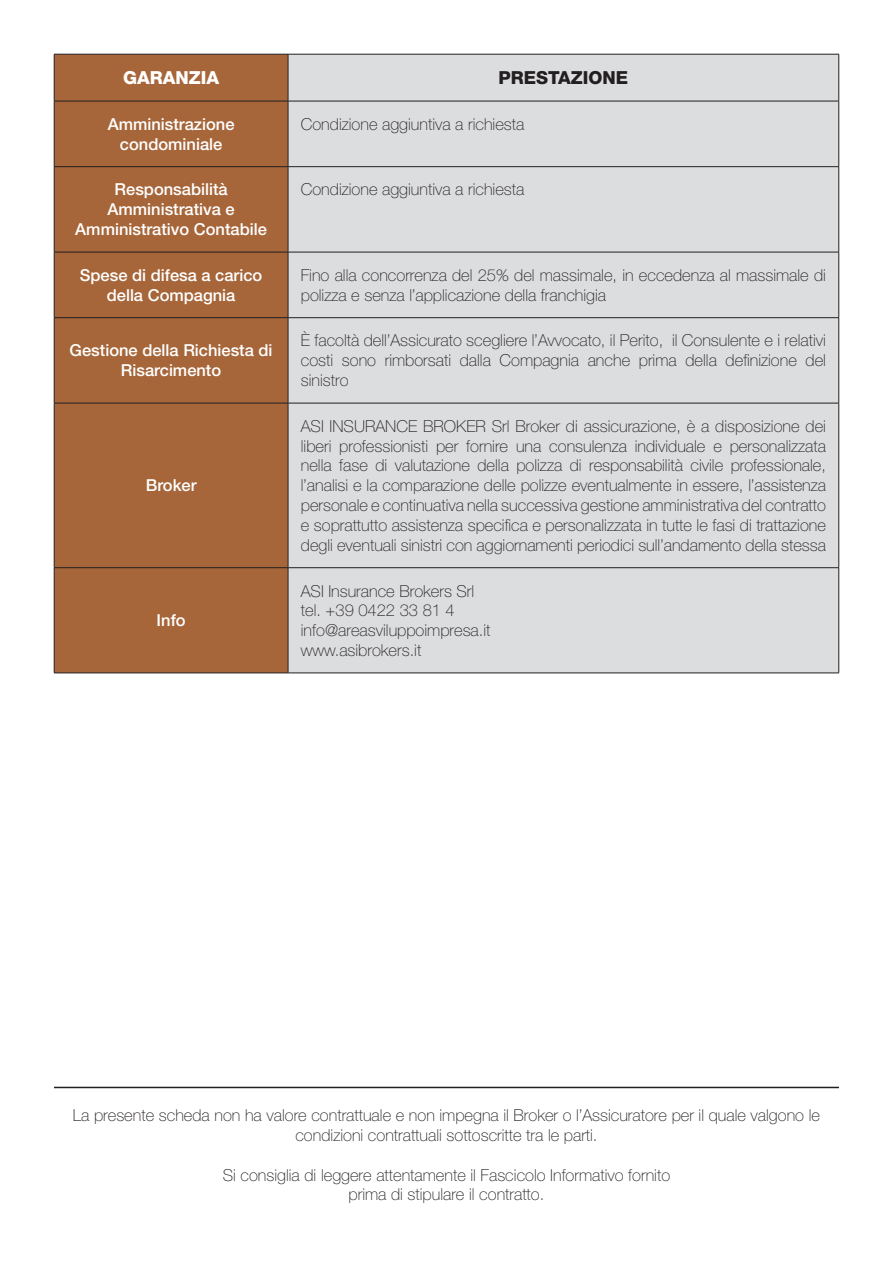
<style>
.page{position:relative;width:893px;height:1263px;background:#fff}
.page>*{position:absolute;margin:0;border:0;box-sizing:border-box;transform-origin:0 0}
.t1{font:800 18px "Helvetica Neue LT Std";color:#231f20}
.t2{font:800 18px "Helvetica Neue LT Std";color:#fff}
.t3{font:100 16.5px/19.8px "Helvetica Neue LT Std";color:#231f20;text-align:justify}
.t4{font:500 16.5px/19.8px "Helvetica Neue LT Std";color:#fff;text-align:center}
</style>
<div class="page">
<div style="left:55px;top:55px;width:233px;height:618px;background:#a6663a"></div>
<div style="left:289px;top:55px;width:549px;height:618px;background:#dcdddf"></div>
<hr style="left:54px;top:101px;width:1px;height:65px;background:#231f20">
<hr style="left:288px;top:101px;width:1px;height:65px;background:#231f20">
<hr style="left:838px;top:101px;width:1px;height:65px;background:#231f20">
<hr style="left:54px;top:167px;width:1px;height:85px;background:#231f20">
<hr style="left:288px;top:167px;width:1px;height:85px;background:#231f20">
<hr style="left:838px;top:167px;width:1px;height:85px;background:#231f20">
<hr style="left:54px;top:252px;width:234px;height:1px;background:#231f20">
<hr style="left:54px;top:252px;width:1px;height:65px;background:#231f20">
<hr style="left:288px;top:252px;width:551px;height:1px;background:#231f20">
<hr style="left:288px;top:252px;width:1px;height:65px;background:#231f20">
<hr style="left:838px;top:252px;width:1px;height:65px;background:#231f20">
<hr style="left:54px;top:317px;width:234px;height:1px;background:#231f20">
<hr style="left:54px;top:318px;width:1px;height:85px;background:#231f20">
<hr style="left:288px;top:317px;width:551px;height:1px;background:#231f20">
<hr style="left:288px;top:318px;width:1px;height:85px;background:#231f20">
<hr style="left:838px;top:318px;width:1px;height:85px;background:#231f20">
<hr style="left:54px;top:403px;width:234px;height:1px;background:#231f20">
<hr style="left:54px;top:403px;width:1px;height:164px;background:#231f20">
<hr style="left:288px;top:403px;width:551px;height:1px;background:#231f20">
<hr style="left:288px;top:403px;width:1px;height:164px;background:#231f20">
<hr style="left:838px;top:403px;width:1px;height:164px;background:#231f20">
<hr style="left:54px;top:567px;width:234px;height:1px;background:#231f20">
<hr style="left:54px;top:568px;width:1px;height:105px;background:#231f20">
<hr style="left:288px;top:567px;width:551px;height:1px;background:#231f20">
<hr style="left:288px;top:568px;width:1px;height:105px;background:#231f20">
<hr style="left:838px;top:568px;width:1px;height:105px;background:#231f20">
<hr style="left:54px;top:673px;width:234px;height:1px;background:#231f20">
<hr style="left:288px;top:673px;width:551px;height:1px;background:#231f20">
<hr style="left:54px;top:54px;width:234px;height:1px;background:#231f20">
<hr style="left:54px;top:54px;width:1px;height:47px;background:#231f20">
<hr style="left:288px;top:54px;width:551px;height:1px;background:#231f20">
<hr style="left:288px;top:54px;width:1px;height:47px;background:#231f20">
<hr style="left:838px;top:54px;width:1px;height:47px;background:#231f20">
<hr style="left:54px;top:101px;width:234px;height:1px;background:#231f20">
<hr style="left:288px;top:101px;width:551px;height:1px;background:#231f20">
<hr style="left:54px;top:166px;width:234px;height:1px;background:#231f20">
<hr style="left:288px;top:166px;width:551px;height:1px;background:#231f20">
<hr style="left:54px;top:1087px;width:785px;height:1px;background:#231f20">
<p class="t2" style="left:123px;top:67px;width:98px">GARANZIA</p>
<p class="t1" style="left:499px;top:67px;width:131px">PRESTAZIONE</p>
<p class="t4" style="left:108px;top:114px;width:128px">Amministrazione condominiale</p>
<p class="t3" style="left:301px;top:114px;width:225px">Condizione aggiuntiva a richiesta</p>
<p class="t4" style="left:75px;top:180px;width:193px">Responsabilità<br>Amministrativa e<br>Amministrativo Contabile</p>
<p class="t3" style="left:301px;top:180px;width:225px">Condizione aggiuntiva a richiesta</p>
<p class="t4" style="left:80px;top:265px;width:184px">Spese di difesa a carico</p>
<p class="t4" style="left:107px;top:285px;width:130px">della Compagnia</p>
<p class="t3" style="left:301px;top:265px;width:527px">Fino alla concorrenza del 25% del massimale, in eccedenza al massimale di polizza e senza l’applicazione della franchigia</p>
<p class="t4" style="left:70px;top:340px;width:204px">Gestione della Richiesta di<br>Risarcimento</p>
<p class="t4" style="left:146px;top:475px;width:52px">Broker</p>
<p class="t4" style="left:157px;top:610px;width:31px">Info</p>
<p class="t3" style="left:301px;top:331px;width:527px">È facoltà dell’Assicurato scegliere l’Avvocato, il Perito, il Consulente e i relativi costi sono rimborsati dalla Compagnia anche prima della definizione del sinistro</p>
<p class="t3" style="left:301px;top:416px;width:527px">ASI INSURANCE BROKER Srl Broker di assicurazione, è a disposizione dei liberi professionisti per fornire una consulenza individuale e personalizzata nella fase di valutazione della polizza di responsabilità civile professionale, l’analisi e la comparazione delle polizze eventualmente in essere, l’assistenza personale e continuativa nella successiva gestione amministrativa del contratto e soprattutto assistenza specifica e personalizzata in tutte le fasi di trattazione degli eventuali sinistri con aggiornamenti periodici sull’andamento della stessa</p>
<p class="t3" style="left:301px;top:581px;width:175px">ASI Insurance Brokers Srl</p>
<p class="t3" style="left:301px;top:600px;width:155px">tel. +39 0422 33 81 4</p>
<p class="t3" style="left:301px;top:620px;width:191px">info@areasviluppoimpresa.it</p>
<p class="t3" style="left:301px;top:640px;width:122px">www.asibrokers.it</p>
<p class="t3" style="left:73px;top:1105px;width:749px;text-align:center">La presente scheda non ha valore contrattuale e non impegna il Broker o l’Assicuratore per il quale valgono le condizioni contrattuali sottoscritte tra le parti.</p>
<p class="t3" style="left:223px;top:1165px;width:449px">Si consiglia di leggere attentamente il Fascicolo Informativo fornito</p>
<p class="t3" style="left:349px;top:1185px;width:197px">prima di stipulare il contratto.</p>
</div>
